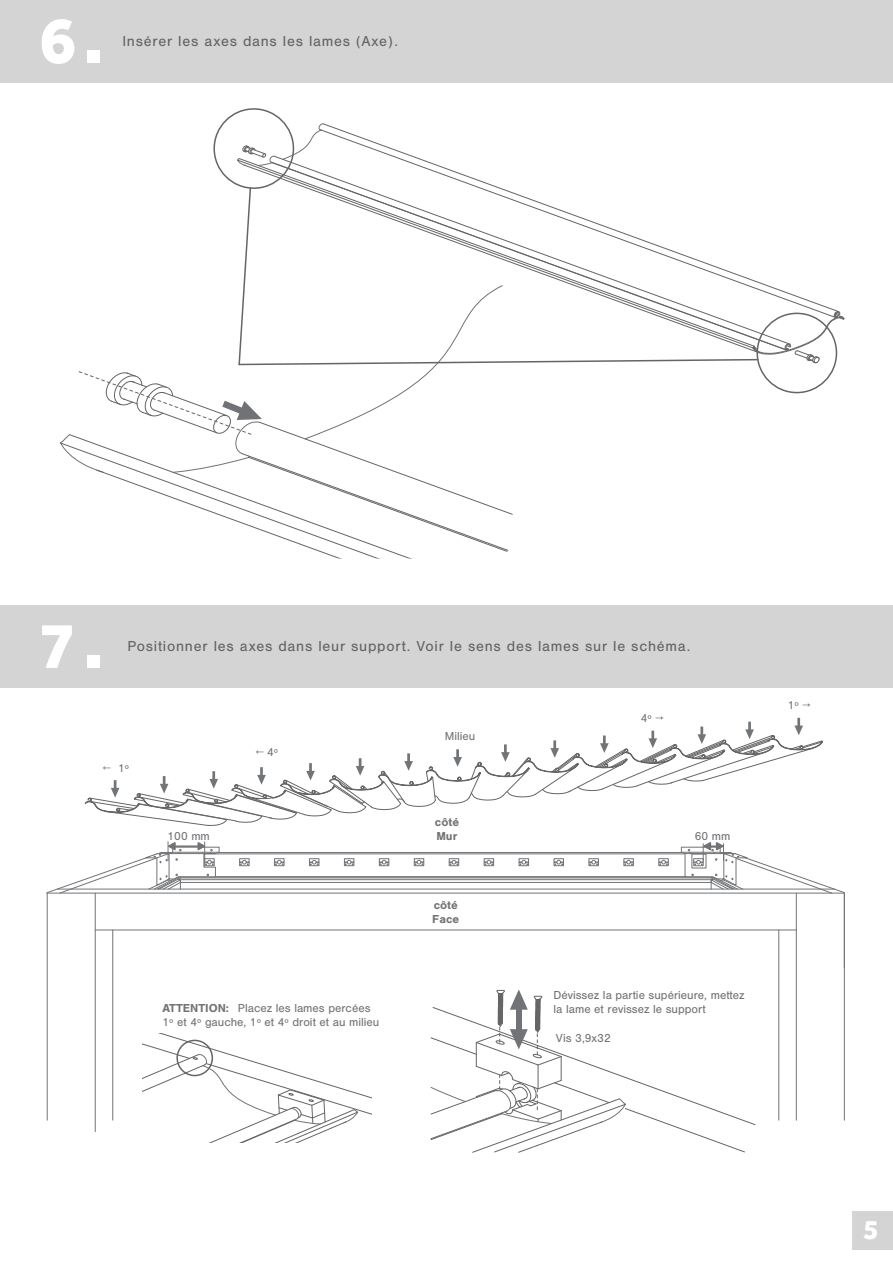
<style>
.page{position:relative;width:893px;height:1263px;background:#fff}
.page>*{position:absolute;margin:0;border:0;box-sizing:border-box;transform-origin:0 0}
.t1{font:800 67.5px "Effra";color:#fff}
.t2{font:800 28.5px "Effra";color:#fff}
.t3{font:15px "Nimbus San";letter-spacing:.05em;color:#656365}
.t4{font:12px/14.4px "Nimbus San";color:#737377}
.t5{font:12px "Nimbus San";color:#727376}
.t6{font:12px "Nimbus San";color:#727578}
.t7{font:700 12px/14.4px "Nimbus San";color:#727376}
.s1{color:#707275}
.s2{font-weight:700}
</style>
<div class="page">
<div style="left:852px;top:1211px;width:41px;height:38px;background:#d5d4d5"></div>
<div style="left:0;top:0;width:893px;height:82px;background:#d5d4d5"></div>
<div style="left:0;top:606px;width:893px;height:82px;background:#d5d4d5"></div>
<svg style="left:283px;top:123px;width:39px;height:32px"></svg>
<svg style="left:242px;top:145px;width:31px;height:13px"></svg>
<svg style="left:319px;top:129px;width:102px;height:30px"></svg>
<svg style="left:243px;top:164px;width:252px;height:22px"></svg>
<div style="left:213px;top:108px;width:81px;height:81px;border:2px solid #656466;border-radius:50%"></div>
<svg style="left:60px;top:186px;width:785px;height:373px"></svg>
<hr style="left:168px;top:853px;width:555px;height:1px;background:#727376">
<hr style="left:161px;top:852px;width:569px;height:1px;background:#727376">
<hr style="left:180px;top:882px;width:531px;height:1px;background:#727376">
<hr style="left:180px;top:879px;width:531px;height:1px;background:#727376">
<hr style="left:180px;top:877px;width:531px;height:1px;background:#727376">
<hr style="left:180px;top:876px;width:533px;height:1px;background:#727376">
<hr style="left:47px;top:893px;width:797px;height:1px;background:#727376">
<hr style="left:57px;top:889px;width:777px;height:1px;background:#727376">
<hr style="left:95px;top:929px;width:701px;height:1px;background:#727376">
<hr style="left:95px;top:893px;width:1px;height:238px;background:#727376">
<hr style="left:112px;top:930px;width:1px;height:190px;background:#727376">
<hr style="left:47px;top:893px;width:1px;height:227px;background:#727376">
<hr style="left:796px;top:893px;width:1px;height:227px;background:#727376">
<hr style="left:778px;top:930px;width:1px;height:190px;background:#727376">
<hr style="left:844px;top:893px;width:1px;height:227px;background:#727376">
<svg style="left:239px;top:858px;width:11px;height:8px"></svg>
<svg style="left:274px;top:858px;width:11px;height:8px"></svg>
<svg style="left:309px;top:858px;width:11px;height:8px"></svg>
<svg style="left:344px;top:858px;width:11px;height:8px"></svg>
<svg style="left:379px;top:858px;width:11px;height:8px"></svg>
<svg style="left:413px;top:858px;width:11px;height:8px"></svg>
<svg style="left:448px;top:858px;width:11px;height:8px"></svg>
<svg style="left:483px;top:858px;width:11px;height:8px"></svg>
<svg style="left:518px;top:858px;width:11px;height:8px"></svg>
<svg style="left:553px;top:858px;width:11px;height:8px"></svg>
<svg style="left:588px;top:858px;width:11px;height:8px"></svg>
<svg style="left:623px;top:858px;width:11px;height:8px"></svg>
<svg style="left:658px;top:858px;width:11px;height:8px"></svg>
<svg style="left:84px;top:718px;width:739px;height:108px"></svg>
<svg style="left:681px;top:842px;width:164px;height:52px"></svg>
<svg style="left:46px;top:841px;width:174px;height:53px"></svg>
<svg style="left:142px;top:1034px;width:229px;height:109px"></svg>
<svg style="left:430px;top:989px;width:326px;height:164px"></svg>
<h1 class="t1" style="left:39px;top:0;width:66px">6.</h1>
<p class="t3" style="left:122px;top:32px;width:277px">Insérer les axes dans les lames (Axe).</p>
<h1 class="t1" style="left:39px;top:605px;width:66px">7.</h1>
<p class="t3" style="left:127px;top:638px;width:564px">Positionner les axes dans leur support. Voir le sens des lames sur le schéma.</p>
<p class="t6" style="left:256px;top:746px;width:24px"><span class="s1">←</span> 4º</p>
<p class="t6" style="left:445px;top:730px;width:32px">Milieu</p>
<p class="t6" style="left:641px;top:712px;width:24px">4º <span class="s1">→</span></p>
<p class="t6" style="left:103px;top:762px;width:28px"><span class="s1">←</span> 1º</p>
<p class="t7" style="left:435px;top:815px;width:26px">côté<br>Mur</p>
<p class="t5" style="left:168px;top:829px;width:44px">100 mm</p>
<p class="t5" style="left:695px;top:829px;width:37px">60 mm</p>
<p class="t4" style="left:163px;top:1001px;width:218px"><span class="s2">ATTENTION:</span> Placez les lames percées<br>1º et 4º gauche, 1º et 4º droit et au milieu</p>
<p class="t7" style="left:432px;top:898px;width:28px">côté<br>Face</p>
<p class="t4" style="left:553px;top:988px;width:193px">Dévissez la partie supérieure, mettez la lame et revissez le support</p>
<p class="t5" style="left:556px;top:1031px;width:56px">Vis 3,9x32</p>
<p class="t6" style="left:788px;top:698px;width:24px">1º <span class="s1">→</span></p>
<h2 class="t2" style="left:863px;top:1213px;width:17px">5</h2>
</div>
